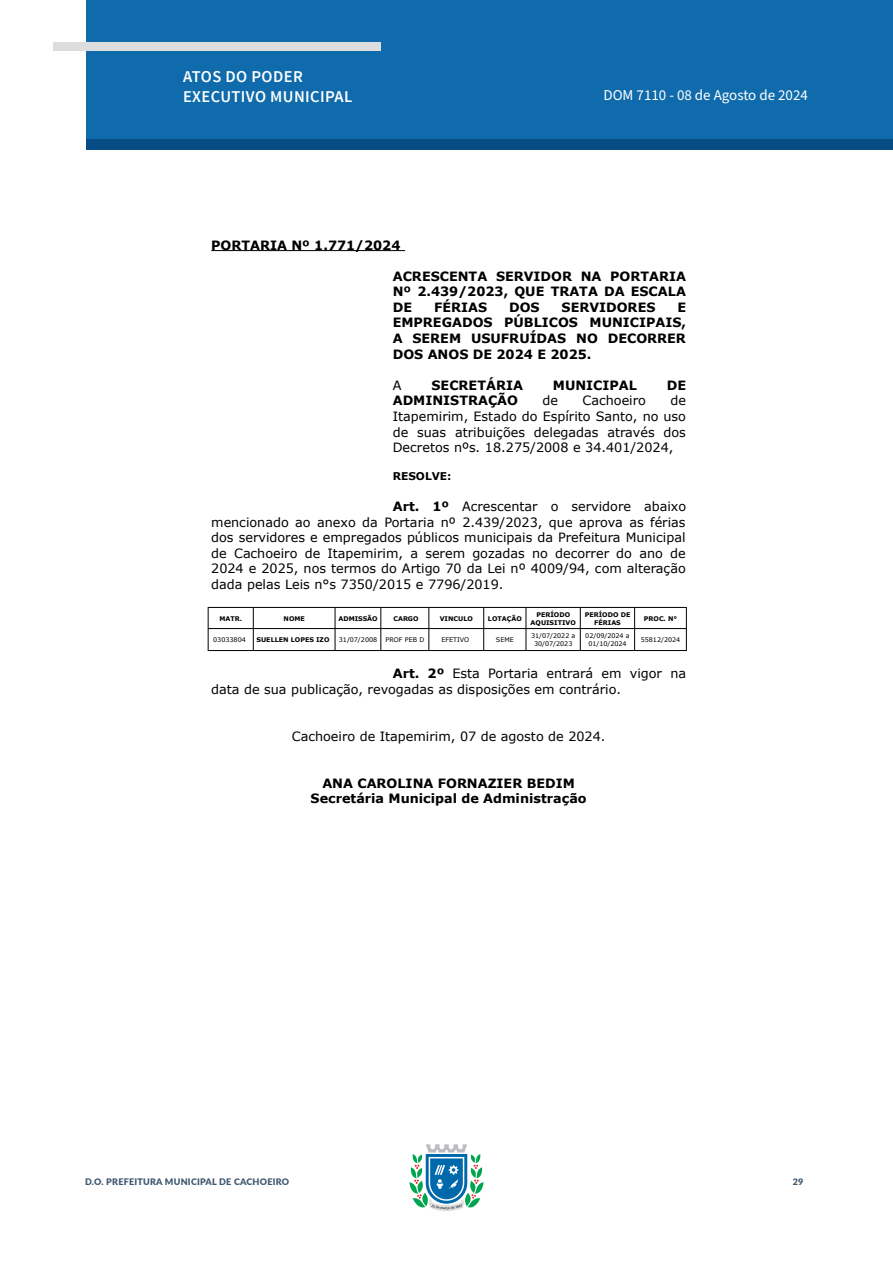
<style>
.page{position:relative;width:893px;height:1263px;background:#fff}
.page>*{position:absolute;margin:0;border:0;box-sizing:border-box;transform-origin:0 0}
.t1{font:600 16.5px/19.8px "Source Sans Pro";letter-spacing:.025em;color:#fff}
.t2{font:15px "Source Sans Pro";color:#fff}
.t3{font:12.75px/15.6px "Verdana";color:#000;text-align:justify}
.t4{font:700 12.75px/15.6px "Verdana";color:#000;text-align:justify}
.t5{font:700 10.65px "Verdana";color:#000}
.t6{font:900 9px "Lato";letter-spacing:.025em;color:#405970}
.t7{font:700 6.45px/7.8px "Verdana";color:#000;text-align:center}
.t8{font:6.45px/7.8px "Verdana";letter-spacing:-.005em;color:#000;text-align:center}
.s1{font-weight:700}
</style>
<div class="page">
<svg style="left:409px;top:1144px;width:75px;height:67px"></svg>
<div style="left:86px;top:0;width:807px;height:140px;background:#0f6bab"></div>
<div style="left:87px;top:140px;width:806px;height:10px;background:#084c86"></div>
<div style="left:53px;top:42px;width:328px;height:9px;background:#ddd"></div>
<hr style="left:0;top:0;width:1px;height:140px;background:#0f6bab">
<hr style="left:211px;top:250px;width:194px;height:1px;background:#000">
<hr style="left:208px;top:607px;width:479px;height:1px;background:#000">
<hr style="left:208px;top:628px;width:479px;height:1px;background:#000">
<hr style="left:208px;top:650px;width:479px;height:1px;background:#000">
<hr style="left:208px;top:607px;width:1px;height:44px;background:#000">
<hr style="left:253px;top:607px;width:1px;height:44px;background:#000">
<hr style="left:335px;top:607px;width:1px;height:44px;background:#000">
<hr style="left:381px;top:607px;width:1px;height:44px;background:#000">
<hr style="left:429px;top:607px;width:1px;height:44px;background:#000">
<hr style="left:483px;top:607px;width:1px;height:44px;background:#000">
<hr style="left:526px;top:607px;width:1px;height:44px;background:#000">
<hr style="left:580px;top:607px;width:1px;height:44px;background:#000">
<hr style="left:634px;top:607px;width:1px;height:44px;background:#000">
<hr style="left:686px;top:607px;width:1px;height:44px;background:#000">
<p class="t1" style="left:183px;top:67px;width:171px">ATOS DO PODER<br>EXECUTIVO MUNICIPAL</p>
<p class="t2" style="left:603px;top:85px;width:206px">DOM 7110 - 08 de Agosto de 2024</p>
<p class="t4" style="left:211px;top:237px;width:191px">PORTARIA Nº 1.771/2024</p>
<p class="t4" style="left:393px;top:268px;width:295px">ACRESCENTA SERVIDOR NA PORTARIA Nº 2.439/2023, QUE TRATA DA ESCALA DE</p>
<p class="t4" style="left:434px;top:299px;width:55px">FÉRIAS</p>
<p class="t4" style="left:509px;top:299px;width:32px">DOS</p>
<p class="t4" style="left:562px;top:299px;width:95px">SERVIDORES</p>
<p class="t4" style="left:393px;top:299px;width:295px;text-indent:285px">E EMPREGADOS PÚBLICOS MUNICIPAIS, A SEREM USUFRUÍDAS NO DECORRER DOS ANOS DE 2024 E 2025.</p>
<p class="t3" style="left:393px;top:378px;width:10px">A</p>
<p class="t4" style="left:431px;top:377px;width:93px">SECRETÁRIA</p>
<p class="t4" style="left:553px;top:377px;width:86px">MUNICIPAL</p>
<p class="t4" style="left:667px;top:377px;width:21px">DE</p>
<p class="t4" style="left:393px;top:392px;width:127px">ADMINISTRAÇÃO</p>
<p class="t3" style="left:542px;top:394px;width:17px">de</p>
<p class="t3" style="left:583px;top:394px;width:65px">Cachoeiro</p>
<p class="t3" style="left:393px;top:394px;width:295px;text-indent:278px">de Itapemirim, Estado do Espírito Santo, no uso de suas atribuições delegadas através dos Decretos nºs. 18.275/2008 e 34.401/2024,</p>
<p class="t5" style="left:393px;top:470px;width:60px">RESOLVE:</p>
<p class="t3" style="left:211px;top:499px;width:476px;text-indent:182px"><span class="s1">Art. 1º</span> Acrescentar o servidore abaixo mencionado ao anexo da Portaria nº 2.439/2023, que aprova as férias dos servidores e empregados públicos municipais da Prefeitura Municipal de Cachoeiro de Itapemirim, a serem gozadas no decorrer do ano de 2024 e 2025, nos termos do Artigo 70 da Lei nº 4009/94, com alteração dada pelas Leis n°s 7350/2015 e 7796/2019.</p>
<p class="t7" style="left:219px;top:614px;width:24px">MATR.</p>
<p class="t7" style="left:284px;top:614px;width:23px">NOME</p>
<p class="t7" style="left:338px;top:614px;width:41px">ADMISSÃO</p>
<p class="t7" style="left:393px;top:614px;width:27px">CARGO</p>
<p class="t7" style="left:440px;top:614px;width:35px">VINCULO</p>
<p class="t7" style="left:488px;top:614px;width:35px">LOTAÇÃO</p>
<p class="t7" style="left:531px;top:611px;width:47px">PERÍODO<br>AQUISITIVO</p>
<p class="t7" style="left:585px;top:611px;width:47px">PERÍODO DE<br>FÉRIAS</p>
<p class="t7" style="left:644px;top:614px;width:35px">PROC. N°</p>
<p class="t8" style="left:213px;top:636px;width:34px">03033804</p>
<p class="t7" style="left:257px;top:636px;width:74px">SUELLEN LOPES IZO</p>
<p class="t8" style="left:339px;top:636px;width:40px">31/07/2008</p>
<p class="t8" style="left:385px;top:636px;width:40px">PROF PEB D</p>
<p class="t8" style="left:441px;top:636px;width:29px">EFETIVO</p>
<p class="t8" style="left:496px;top:636px;width:19px">SEME</p>
<p class="t8" style="left:531px;top:632px;width:46px">31/07/2022 a<br>30/07/2023</p>
<p class="t8" style="left:585px;top:632px;width:46px">02/09/2024 a<br>01/10/2024</p>
<p class="t8" style="left:641px;top:636px;width:41px">55812/2024</p>
<p class="t3" style="left:211px;top:667px;width:476px;text-indent:182px"><span class="s1">Art. 2º</span> Esta Portaria entrará em vigor na data de sua publicação, revogadas as disposições em contrário.</p>
<p class="t3" style="left:292px;top:729px;width:315px">Cachoeiro de Itapemirim, 07 de agosto de 2024.</p>
<p class="t4" style="left:311px;top:775px;width:278px;text-align:center">ANA CAROLINA FORNAZIER BEDIM<br>Secretária Municipal de Administração</p>
<p class="t6" style="left:85px;top:1175px;width:206px">D.O. PREFEITURA MUNICIPAL DE CACHOEIRO</p>
<p class="t6" style="left:793px;top:1175px;width:12px">29</p>
</div>
